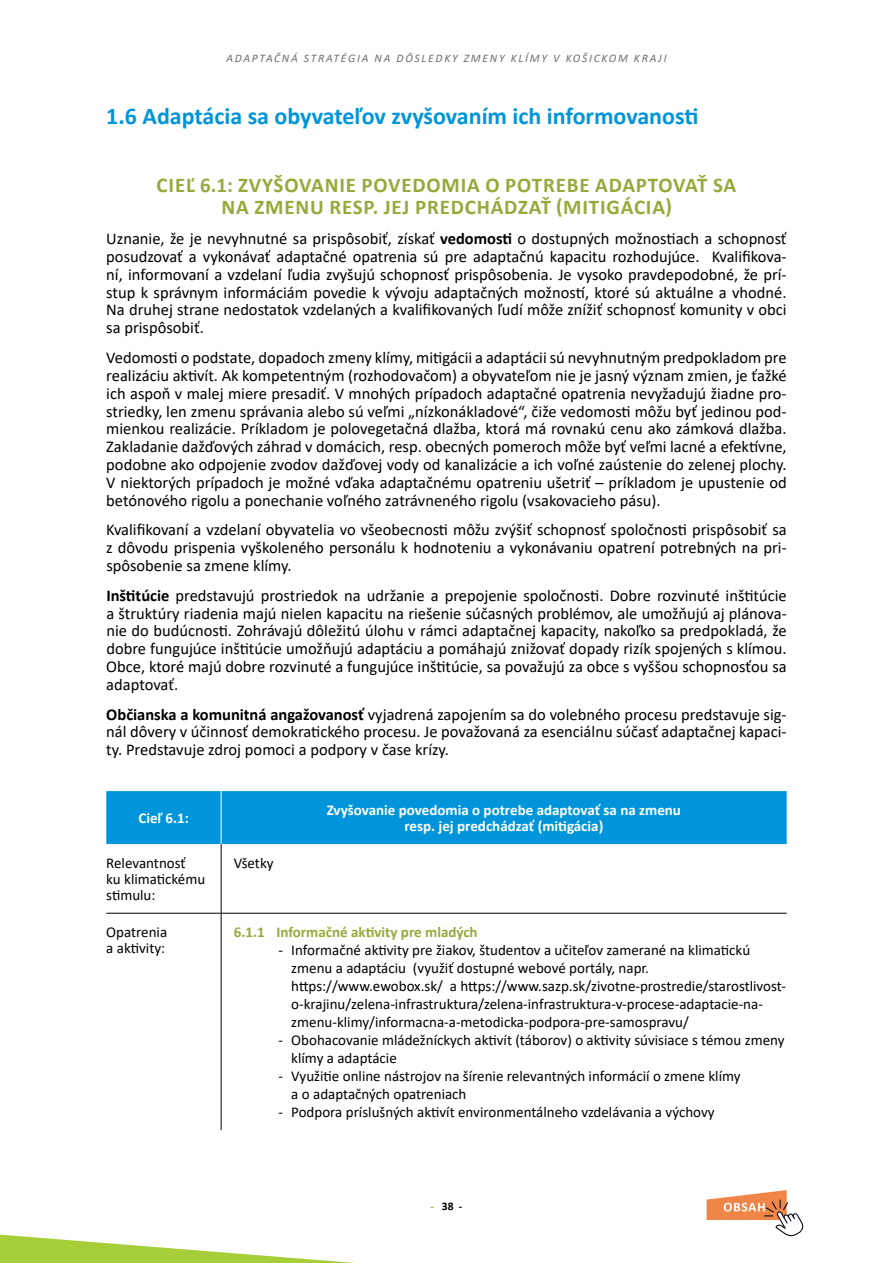
<style>
.page{position:relative;width:893px;height:1263px;background:#fff}
.page>*{position:absolute;margin:0;border:0;box-sizing:border-box;transform-origin:0 0}
.t1{font:700 24px "Calibri";color:#0095da}
.t2{font:700 21px/22.6px "Calibri";letter-spacing:.04em;color:#95aa3b;text-align:center}
.t3{font:16.5px/17.9px "Calibri";color:#000;text-align:justify}
.t4{font:15px/18px "Calibri";color:#000}
.t5{font:700 15px/16.2px "Calibri";color:#fff;text-align:center}
.t6{font:700 15px "Calibri";color:#95aa3b}
.t7{font:italic 11.55px "Calibri";letter-spacing:.15em;color:#6d6e71}
.t8{font:700 11.55px "Calibri";color:#000}
.s1{font-weight:700}
.s2{color:#95aa3b}
</style>
<div class="page">
<svg style="left:0;top:1234px;width:355px;height:29px"></svg>
<svg style="left:707px;top:1190px;width:97px;height:46px"></svg>
<div style="left:106px;top:791px;width:681px;height:53px;background:#0095da"></div>
<hr style="left:221px;top:844px;width:1px;height:69px;background:#000">
<hr style="left:106px;top:913px;width:115px;height:1px;background:#000">
<hr style="left:221px;top:913px;width:566px;height:1px;background:#000">
<hr style="left:221px;top:913px;width:1px;height:217px;background:#000">
<hr style="left:221px;top:791px;width:1px;height:53px;background:#fff">
<p class="t7" style="left:226px;top:50px;width:442px">ADAPTAČNÁ STRATÉGIA NA DÔSLEDKY ZMENY KLÍMY V KOŠICKOM KRAJI</p>
<h1 class="t1" style="left:106px;top:99px;width:594px">1.6 Adaptácia sa obyvateľov zvyšovaním ich informovanosti</h1>
<p class="t2" style="left:157px;top:173px;width:581px">CIEĽ 6.1: ZVYŠOVANIE POVEDOMIA O POTREBE ADAPTOVAŤ SA<br>NA ZMENU RESP. JEJ PREDCHÁDZAŤ (MITIGÁCIA)</p>
<p class="t3" style="left:106px;top:229px;width:682px">Uznanie, že je nevyhnutné sa prispôsobiť, získať <span class="s1">vedomosti</span> o dostupných možnostiach a schopnosť posudzovať a vykonávať adaptačné opatrenia sú pre adaptačnú kapacitu rozhodujúce. Kvalifikova&shy;ní, informovaní a vzdelaní ľudia zvyšujú schopnosť prispôsobenia. Je vysoko pravdepodobné, že prí&shy;stup k správnym informáciám povedie k vývoju adaptačných možností, ktoré sú aktuálne a vhodné.<br>Na druhej strane nedostatok vzdelaných a kvalifikovaných ľudí môže znížiť schopnosť komunity v obci sa prispôsobiť.</p>
<p class="t3" style="left:106px;top:348px;width:682px">Vedomosti o podstate, dopadoch zmeny klímy, mitigácii a adaptácii sú nevyhnutným predpokladom pre realizáciu aktivít. Ak kompetentným (rozhodovačom) a obyvateľom nie je jasný význam zmien, je ťažké ich aspoň v malej miere presadiť. V mnohých prípadoch adaptačné opatrenia nevyžadujú žiadne pro&shy;striedky, len zmenu správania alebo sú veľmi „nízkonákladové“, čiže vedomosti môžu byť jedinou pod&shy;mienkou realizácie. Príkladom je polovegetačná dlažba, ktorá má rovnakú cenu ako zámková dlažba.<br>Zakladanie dažďových záhrad v domácich, resp. obecných pomeroch môže byť veľmi lacné a efektívne, podobne ako odpojenie zvodov dažďovej vody od kanalizácie a ich voľné zaústenie do zelenej plochy.<br>V niektorých prípadoch je možné vďaka adaptačnému opatreniu ušetriť – príkladom je upustenie od betónového rigolu a ponechanie voľného zatrávneného rigolu (vsakovacieho pásu).</p>
<p class="t3" style="left:106px;top:520px;width:682px">Kvalifikovaní a vzdelaní obyvatelia vo všeobecnosti môžu zvýšiť schopnosť spoločnosti prispôsobiť sa z dôvodu prispenia vyškoleného personálu k hodnoteniu a vykonávaniu opatrení potrebných na pri&shy;spôsobenie sa zmene klímy.</p>
<p class="t3" style="left:106px;top:586px;width:682px"><span class="s1">Inštitúcie</span> predstavujú prostriedok na udržanie a prepojenie spoločnosti. Dobre rozvinuté inštitúcie a štruktúry riadenia majú nielen kapacitu na riešenie súčasných problémov, ale umožňujú aj plánova&shy;nie do budúcnosti. Zohrávajú dôležitú úlohu v rámci adaptačnej kapacity, nakoľko sa predpokladá, že dobre fungujúce inštitúcie umožňujú adaptáciu a pomáhajú znižovať dopady rizík spojených s klímou.<br>Obce, ktoré majú dobre rozvinuté a fungujúce inštitúcie, sa považujú za obce s vyššou schopnosťou sa adaptovať.</p>
<p class="t3" style="left:106px;top:705px;width:682px"><span class="s1">Občianska a komunitná angažovanosť</span> vyjadrená zapojením sa do volebného procesu predstavuje sig&shy;nál dôvery v účinnosť demokratického procesu. Je považovaná za esenciálnu súčasť adaptačnej kapaci&shy;ty. Predstavuje zdroj pomoci a podpory v čase krízy.</p>
<p class="t5" style="left:138px;top:810px;width:52px">Cieľ 6.1:</p>
<p class="t5" style="left:327px;top:802px;width:356px">Zvyšovanie povedomia o potrebe adaptovať sa na zmenu resp. jej predchádzať (mitigácia)</p>
<p class="t4" style="left:106px;top:854px;width:100px;line-height:16.2px">Relevantnosť<br>ku klimatickému stimulu:</p>
<p class="t4" style="left:234px;top:854px;width:41px">Všetky</p>
<p class="t4" style="left:106px;top:924px;width:62px;line-height:16.2px">Opatrenia a aktivity:</p>
<p class="t6" style="left:234px;top:922px;width:245px">6.1.1 Informačné aktivity pre mladých</p>
<p class="t4" style="left:291px;top:941px;width:496px;text-indent:-13px">- Informačné aktivity pre žiakov, študentov a učiteľov zamerané na klimatickú zmenu a adaptáciu (využiť dostupné webové portály, napr. https://www.ewobox.sk/ a https://www.sazp.sk/zivotne-prostredie/starostlivost&shy;o-krajinu/zelena-infrastruktura/zelena-infrastruktura-v-procese-adaptacie-na&shy;zmenu-klimy/informacna-a-metodicka-podpora-pre-samospravu/</p>
<p class="t4" style="left:291px;top:1031px;width:495px;text-indent:-13px">- Obohacovanie mládežníckych aktivít (táborov) o aktivity súvisiace s témou zmeny klímy a adaptácie</p>
<p class="t4" style="left:291px;top:1067px;width:451px;text-indent:-13px">- Využitie online nástrojov na šírenie relevantných informácií o zmene klímy a o adaptačných opatreniach</p>
<p class="t4" style="left:279px;top:1103px;width:438px">- Podpora príslušných aktivít environmentálneho vzdelávania a výchovy</p>
<p class="t8" style="left:431px;top:1198px;width:33px"><span class="s2">-</span> 38 -</p>
</div>
